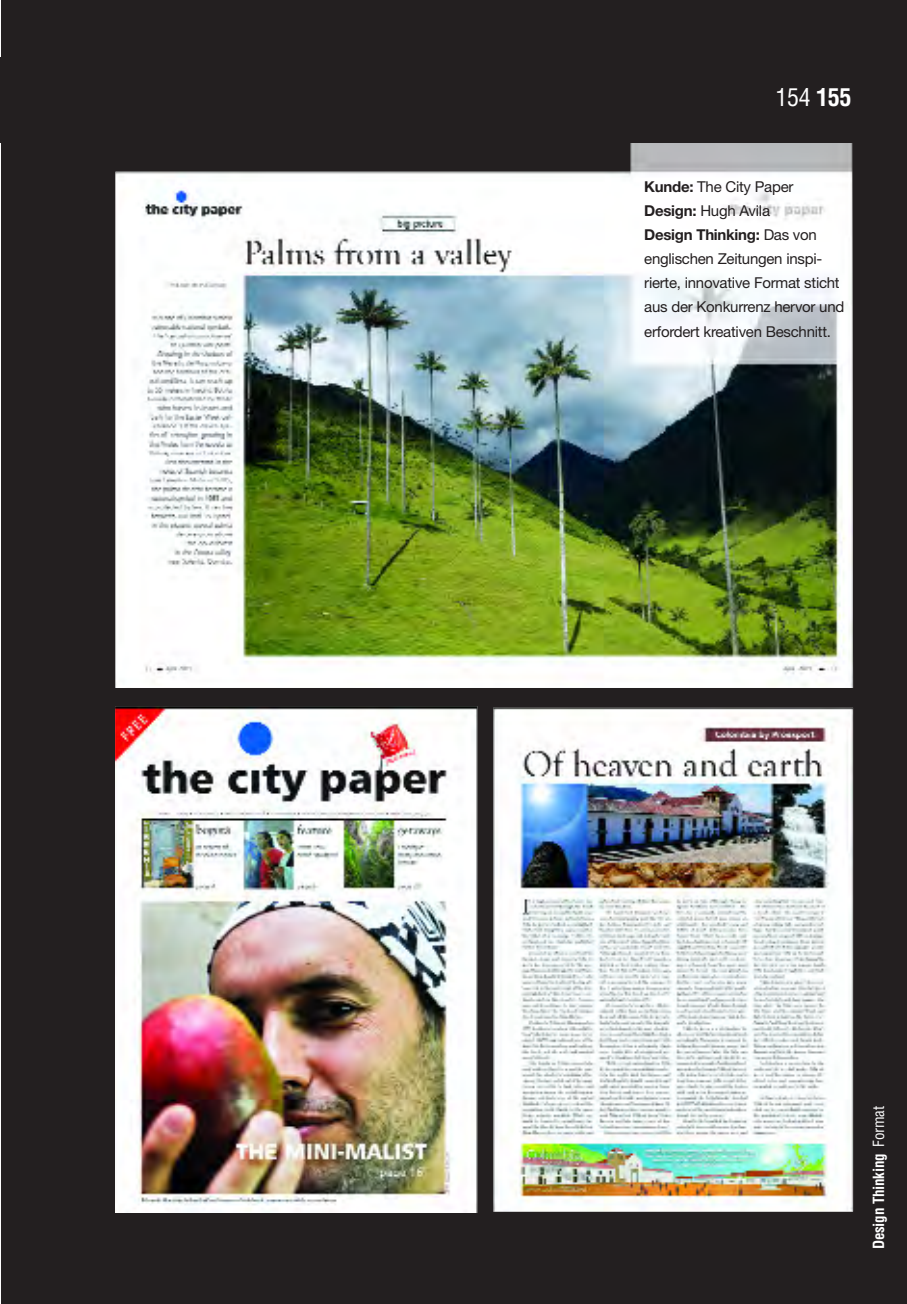
<style>
.page{position:relative;width:907px;height:1304px;background:#fff}
.page>*{position:absolute;margin:0;border:0;box-sizing:border-box;transform-origin:0 0}
.t1{font:condensed 24px "Helvetica";color:#fff}
.t2{font:15px/24px "Helvetica Neue";letter-spacing:-.015em;color:#231f20}
.t3{font:700 condensed 15px "Helvetica";letter-spacing:-.015em;color:#fff}
.s1{font-weight:700}
.s2{font-weight:400}
</style>
<div class="page">
<img style="left:0;top:0;width:906px;height:1303px">
<p class="t1" style="left:775px;top:84px;width:77px">154 <span class="s1">155</span></p>
<p class="t2" style="left:644px;top:176px;width:201px"><span class="s1">Kunde:</span> The City Paper<br><span class="s1">Design:</span> Hugh Avila<br><span class="s1">Design Thinking:</span> Das von englischen Zeitungen inspi&shy;rierte, innovative Format sticht aus der Konkurrenz hervor und erfordert kreativen Beschnitt.</p>
<p class="t3" style="left:869px;top:1248px;width:144px;rotate:-90deg">Design Thinking <span class="s2">Format</span></p>
</div>
